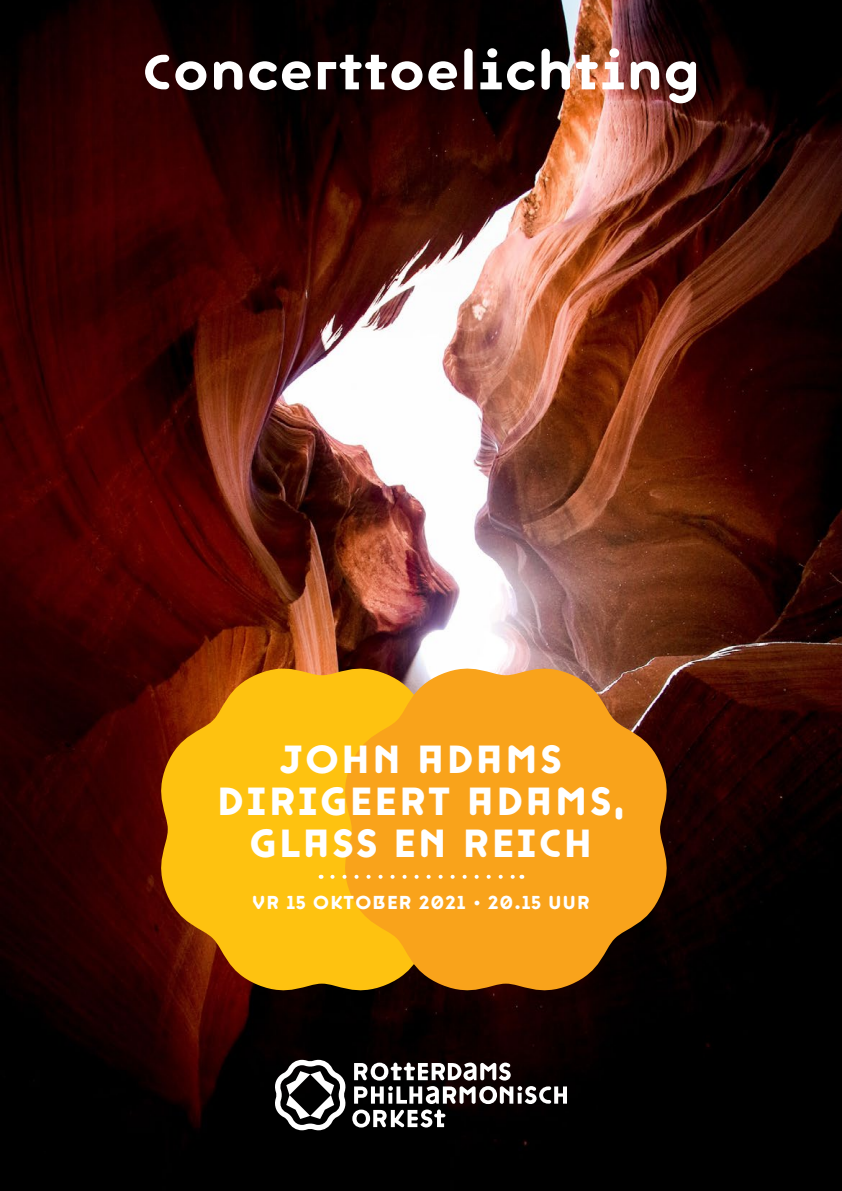
<style>
.page{position:relative;width:842px;height:1191px;background:#fff}
.page>*{position:absolute;margin:0;border:0;box-sizing:border-box;transform-origin:0 0}
.t1{font:58px "Rpho";color:#fff}
.t2{font:46px/42px "Rpho";color:#fff;text-align:center}
.t3{font:22px "Rpho";color:#fff}
</style>
<div class="page">
<img style="left:0;top:0;width:842px;height:1191px">
<svg style="left:154px;top:661px;width:184px;height:336px;background:#d8970d"></svg>
<svg style="left:338px;top:661px;width:336px;height:336px;background:#e0961c"></svg>
<svg style="left:273px;top:1059px;width:294px;height:71px"></svg>
<svg style="left:332px;top:874px;width:183px;height:4px"></svg>
<p class="t1" style="left:141px;top:37px;width:561px">Concerttoelichting</p>
<p class="t2" style="left:279px;top:737px;width:285px">JOHN ADAMS</p>
<p class="t2" style="left:216px;top:779px;width:412px">DIRIGEERT ADAMS,<br>GLASS EN REICH</p>
<p class="t3" style="left:252px;top:889px;width:340px">VR 15 OKTOBER 2021 • 20.15 UUR</p>
</div>
